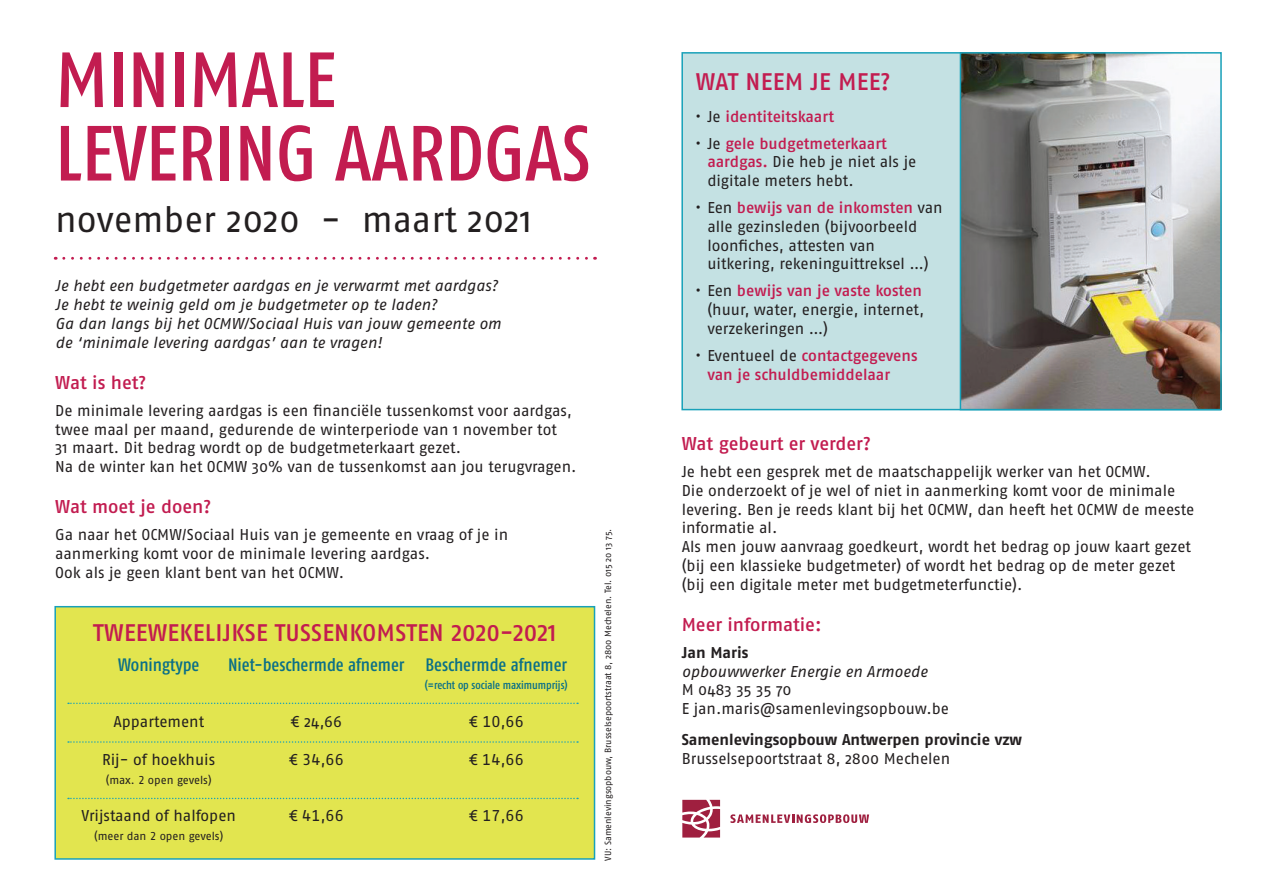
<style>
.page{position:relative;width:1263px;height:893px;background:#fff}
.page>*{position:absolute;margin:0;border:0;box-sizing:border-box;transform-origin:0 0}
.t1{font:500 78px/73.5px "Fago Co";color:#c21c50}
.t2{font:36px "Fago OT";color:#231f20}
.t3{font:500 24px "Fago OT";letter-spacing:.01em;color:#c21c50}
.t4{font:500 18.6px "Fago OT";color:#c21c50}
.t5{font:500 18px "Fago Co";letter-spacing:-.005em;color:#0a6f87}
.t6{font:15.6px/18.8px "Fago OT";letter-spacing:-.005em;color:#231f20}
.t7{font:italic 15.6px/18.8px "Fago OT";letter-spacing:-.005em;color:#231f20}
.t8{font:500 15.6px/18.8px "Fago OT";color:#c21c50}
.t9{font:700 15.6px "Fago OT";color:#231f20}
.t10{font:11.4px "Fago OT";letter-spacing:-.005em;color:#231f20}
.t11{font:500 11.4px "Fago Co";letter-spacing:-.005em;color:#0a6f87}
.t12{font:9px "Fago OT";color:#231f20}
.s1{font-weight:400;color:#231f20}
.s2{font-weight:500;color:#c21c50}
</style>
<div class="page">
<div style="left:681px;top:52px;width:540px;height:358px;background:#c4e1e3;border:2px solid #18a1b9"></div>
<div style="left:54px;top:606px;width:541px;height:254px;background:#e2e54f;border:2px solid #18a1b9"></div>
<svg style="left:64px;top:257px;width:531px;height:3px"></svg>
<img style="left:963px;top:55px;width:256px;height:352px">
<div style="left:960px;top:52px;width:262px;height:358px;border:2px solid #18a1b9"></div>
<svg style="left:682px;top:800px;width:38px;height:37px"></svg>
<svg style="left:730px;top:814px;width:139px;height:9px"></svg>
<svg style="left:68px;top:703px;width:510px;height:1px"></svg>
<svg style="left:68px;top:741px;width:510px;height:2px"></svg>
<svg style="left:68px;top:798px;width:510px;height:1px"></svg>
<h1 class="t1" style="left:55px;top:42px;width:537px">Minimale levering aardgas</h1>
<h2 class="t2" style="left:55px;top:198px;width:478px">november 2020 - maart 2021</h2>
<p class="t7" style="left:55px;top:277px;width:447px">Je hebt een budgetmeter aardgas en je verwarmt met aardgas?<br>Je hebt te weinig geld om je budgetmeter op te laden?<br>Ga dan langs bij het OCMW/Sociaal Huis van jouw gemeente om de ‘minimale levering aardgas’ aan te vragen!</p>
<p class="t4" style="left:55px;top:371px;width:93px">Wat is het?</p>
<p class="t6" style="left:55px;top:401px;width:523px">De minimale levering aardgas is een financiële tussenkomst voor aardgas, twee maal per maand, gedurende de winterperiode van 1 november tot<br>31 maart. Dit bedrag wordt op de budgetmeterkaart gezet.<br>Na de winter kan het OCMW 30% van de tussenkomst aan jou terugvragen.</p>
<p class="t4" style="left:55px;top:496px;width:158px">Wat moet je doen?</p>
<p class="t6" style="left:55px;top:525px;width:454px">Ga naar het OCMW/Sociaal Huis van je gemeente en vraag of je in aanmerking komt voor de minimale levering aardgas.<br>Ook als je geen klant bent van het OCMW.</p>
<h3 class="t3" style="left:93px;top:618px;width:465px">tweewekelijkse tussenkomsten 2020-2021</h3>
<p class="t5" style="left:118px;top:654px;width:450px">Woningtype N iet-beschermde afnemer Beschermde afnemer</p>
<p class="t11" style="left:425px;top:679px;width:144px">(=recht op sociale maximumprijs)</p>
<p class="t6" style="left:113px;top:712px;width:92px">Appartement</p>
<p class="t6" style="left:290px;top:712px;width:53px">€ 24,66</p>
<p class="t6" style="left:469px;top:712px;width:57px">€ 10,66</p>
<p class="t6" style="left:102px;top:750px;width:115px">Rij- of hoekhuis</p>
<p class="t6" style="left:289px;top:750px;width:57px">€ 34,66</p>
<p class="t6" style="left:469px;top:750px;width:57px">€ 14,66</p>
<p class="t10" style="left:106px;top:773px;width:107px">(max. 2 open gevels)</p>
<p class="t6" style="left:81px;top:806px;width:156px">Vrijstaand of halfopen</p>
<p class="t6" style="left:289px;top:806px;width:57px">€ 41,66</p>
<p class="t6" style="left:469px;top:806px;width:57px">€ 17,66</p>
<p class="t10" style="left:94px;top:829px;width:131px">(meer dan 2 open gevels)</p>
<p class="t12" style="left:602px;top:861px;width:334px;rotate:-90deg">VU: Samenlevingsopbouw, Brusselsepoortstraat 8, 2800 Mechelen. Tel. 015 20 13 75.</p>
<h3 class="t3" style="left:696px;top:67px;width:196px">Wat neem je mee?</h3>
<p class="t8" style="left:695px;top:107px;width:140px"><span class="s1">• Je</span> identiteitskaart</p>
<p class="t6" style="left:707px;top:134px;width:211px;text-indent:-12px">• Je <span class="s2">gele budgetmeterkaart aardgas.</span> Die heb je niet als je digitale meters hebt.</p>
<p class="t6" style="left:707px;top:198px;width:237px;text-indent:-12px">• Een <span class="s2">bewijs van de inkomsten</span> van alle gezinsleden (bijvoorbeeld loonfiches, attesten van uitkering, rekeninguittreksel …)</p>
<p class="t6" style="left:707px;top:282px;width:218px;text-indent:-12px">• Een <span class="s2">bewijs van je vaste kosten </span>(huur, water, energie, internet, verzekeringen …)</p>
<p class="t8" style="left:707px;top:346px;width:212px;text-indent:-12px"><span class="s1">• Eventueel de</span> contactgegevens van je schuldbemiddelaar</p>
<p class="t4" style="left:682px;top:432px;width:191px">Wat gebeurt er verder?</p>
<p class="t6" style="left:682px;top:462px;width:514px">Je hebt een gesprek met de maatschappelijk werker van het OCMW.<br>Die onderzoekt of je wel of niet in aanmerking komt voor de minimale levering. Ben je reeds klant bij het OCMW, dan heeft het OCMW de meeste informatie al.<br>Als men jouw aanvraag goedkeurt, wordt het bedrag op jouw kaart gezet (bij een klassieke budgetmeter) of wordt het bedrag op de meter gezet (bij een digitale meter met budgetmeterfunctie).</p>
<p class="t4" style="left:682px;top:613px;width:141px">Meer informatie:</p>
<p class="t9" style="left:682px;top:643px;width:68px">Jan Maris</p>
<p class="t7" style="left:682px;top:662px;width:247px">opbouwwerker Energie en Armoede</p>
<p class="t6" style="left:682px;top:681px;width:269px">M 0483 35 35 70<br>E jan.maris@samenlevingsopbouw.be</p>
<p class="t9" style="left:682px;top:730px;width:342px">Samenlevingsopbouw Antwerpen provincie vzw</p>
<p class="t6" style="left:682px;top:749px;width:270px">Brusselsepoortstraat 8, 2800 Mechelen</p>
</div>
